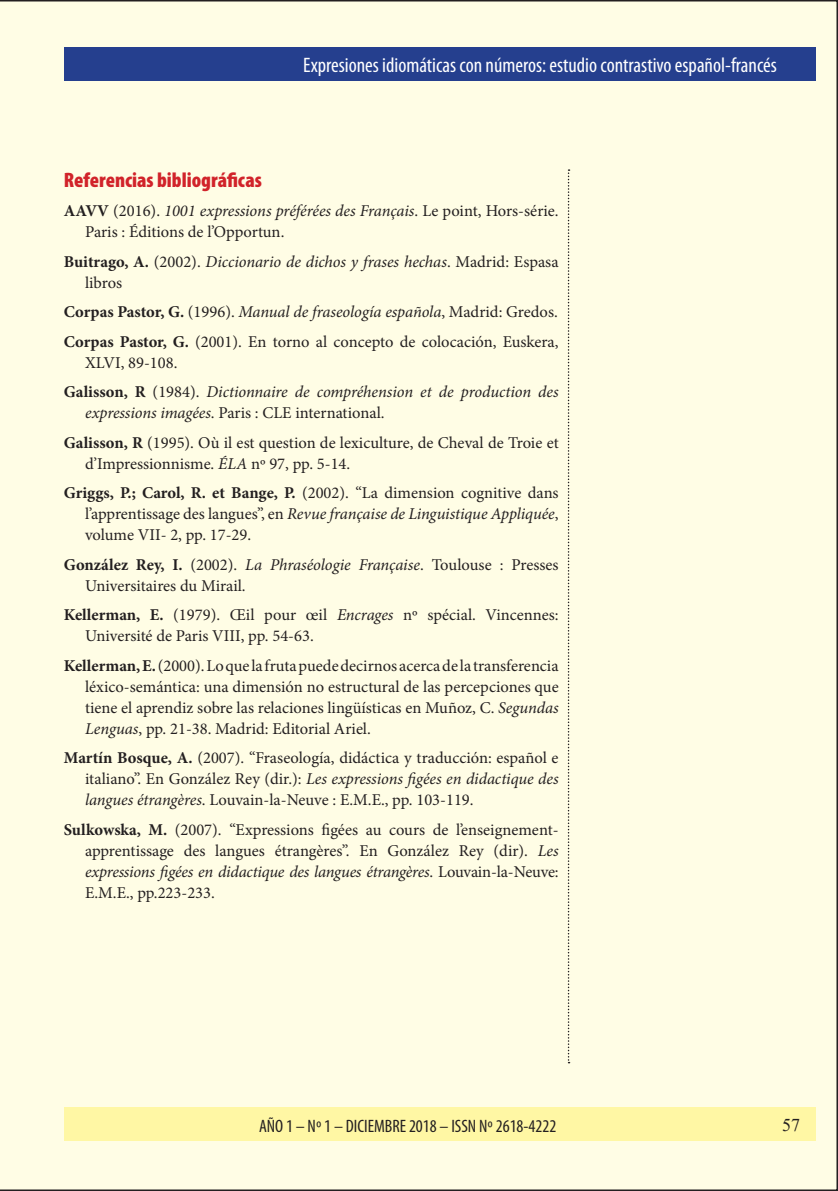
<style>
.page{position:relative;width:838px;height:1191px;background:#fffde5}
.page>*{position:absolute;margin:0;border:0;box-sizing:border-box;transform-origin:0 0}
.t1{font:condensed 21px "Myriad Pro";color:#fff}
.Sub1{font:900 condensed 21px "Myriad Pro";color:#d1232a}
.t2{font:condensed 18px "Myriad Pro";color:#231f20}
.t3{font:18px "Times New Roman";color:#231f20}
.bibliografía{font:16.5px/21px "Minion Pro";color:#231f20}
.bibliografía-2{font:italic 16.5px/21px "Minion Pro";letter-spacing:-.005em;color:#231f20}
.s1{font-weight:700}
.s2{font-style:italic}
.s3{font-weight:700;font-style:normal}
.s4{font-style:normal}
</style>
<div class="page">
<div style="left:64px;top:47px;width:751px;height:34px;background:#253f8e"></div>
<div style="left:64px;top:1107px;width:751px;height:34px;background:#fff7a4"></div>
<svg style="left:568px;top:169px;width:1px;height:894px"></svg>
<p class="t1" style="left:303px;top:52px;width:475px">Expresiones idiomáticas con números: estudio contrastivo español-francés</p>
<p class="Sub1" style="left:64px;top:166px;width:200px">Referencias bibliográficas</p>
<p class="bibliografía" style="left:85px;top:200px;width:475px;text-indent:-21px"><span class="s1">AAVV</span> (2016). <span class="s2">1001 expressions préférées des Français</span>. Le point, Hors-série.<br>Paris : Éditions de l’Opportun.</p>
<p class="bibliografía-2" style="left:85px;top:251px;width:475px;text-indent:-21px"><span class="s3">Buitrago, A.</span> <span class="s4">(2002).</span> Diccionario de dichos y frases hechas<span class="s4">. Madrid: Espasa libros</span></p>
<p class="bibliografía-2" style="left:64px;top:301px;width:495px"><span class="s3">Corpas Pastor, G.</span> <span class="s4">(1996).</span> Manual de fraseología española<span class="s4">, Madrid: Gredos.</span></p>
<p class="bibliografía" style="left:85px;top:331px;width:475px;text-indent:-21px"><span class="s1">Corpas Pastor, G.</span> (2001). En torno al concepto de colocación, Euskera,<br>XLVI, 89-108.</p>
<p class="bibliografía-2" style="left:85px;top:381px;width:475px;text-indent:-21px"><span class="s3">Galisson, R</span> <span class="s4">(1984).</span> Dictionnaire de compréhension et de production des expressions imagées<span class="s4">. Paris : CLE international.</span></p>
<p class="bibliografía" style="left:85px;top:432px;width:475px;text-indent:-21px"><span class="s1">Galisson, R</span> (1995). Où il est question de lexiculture, de Cheval de Troie et d’Impressionnisme. <span class="s2">ÉLA</span> nº 97, pp. 5-14.</p>
<p class="bibliografía" style="left:85px;top:482px;width:475px;text-align:justify;text-indent:-21px"><span class="s1">Griggs, P.; Carol, R. et Bange, P.</span> (2002). “La dimension cognitive dans l’apprentissage des langues”, en <span class="s2">Revue française de Linguistique Appliquée</span>, volume VII- 2, pp. 17-29.</p>
<p class="bibliografía" style="left:85px;top:554px;width:475px;text-indent:-21px"><span class="s1">González Rey, I.</span> (2002). <span class="s2">La Phraséologie Française</span>. Toulouse : Presses<br>Universitaires du Mirail.</p>
<p class="bibliografía" style="left:85px;top:604px;width:475px;text-indent:-21px"><span class="s1">Kellerman, E.</span> (1979). Œil pour œil <span class="s2">Encrages</span> nº spécial. Vincennes:<br>Université de Paris VIII, pp. 54-63.</p>
<p class="bibliografía" style="left:85px;top:655px;width:475px;text-align:justify;text-indent:-21px"><span class="s1">Kellerman, E.</span> (2000). Lo que la fruta puede decirnos acerca de la transferencia léxico-semántica: una dimensión no estructural de las percepciones que tiene el aprendiz sobre las relaciones lingüísticas en Muñoz, C. <span class="s2">Segundas Lenguas</span>, pp. 21-38. Madrid: Editorial Ariel.</p>
<p class="bibliografía" style="left:85px;top:747px;width:475px;text-align:justify;text-indent:-21px"><span class="s1">Martín Bosque, A.</span> (2007). “Fraseología, didáctica y traducción: español e italiano”. En González Rey (dir.): <span class="s2">Les expressions figées en didactique des langues étrangères</span>. Louvain-la-Neuve : E.M.E., pp. 103-119.</p>
<p class="bibliografía" style="left:85px;top:819px;width:475px;text-align:justify;text-indent:-21px"><span class="s1">Sulkowska, M.</span> (2007). “Expressions figées au cours de l’enseignement&shy;apprentissage des langues étrangères”. En González Rey (dir). <span class="s2">Les expressions figées en didactique des langues étrangères</span>. Louvain-la-Neuve:<br>E.M.E., pp.223-233.</p>
<p class="t2" style="left:259px;top:1115px;width:299px">AÑO 1 – Nº 1 – DICIEMBRE 2018 – ISSN Nº 2618-4222</p>
<p class="t3" style="left:782px;top:1112px;width:19px">57</p>
</div>
